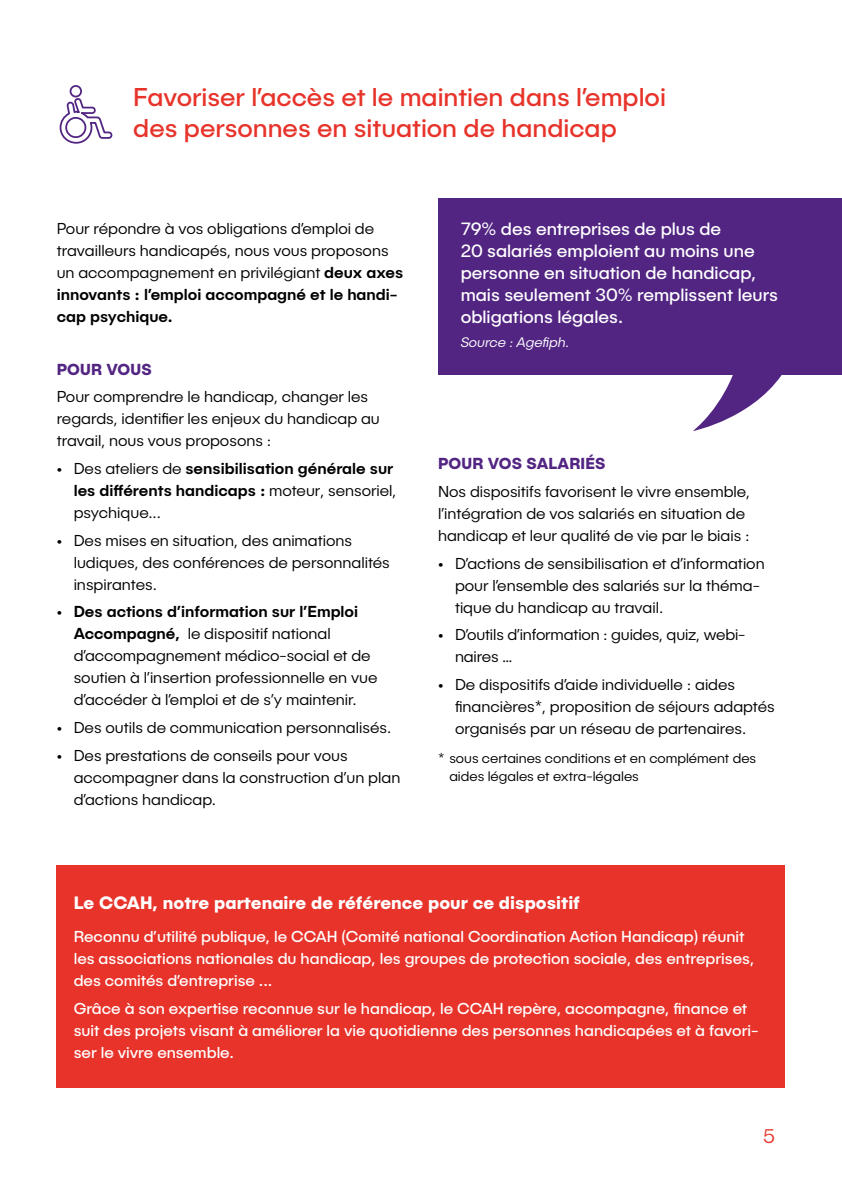
<style>
.page{position:relative;width:842px;height:1191px;background:#fff}
.page>*{position:absolute;margin:0;border:0;box-sizing:border-box;transform-origin:0 0}
.t1{font:26px/31.2px "Publica Sans";color:#e7332a}
.t2{font:300 20px "Publica Sans";color:#e7332a}
.t3{font:18px/22px "Publica Sans";color:#fff}
.t4{font:700 18px "Publica Sans";color:#fff}
.t5{font:300 16px/22px "Publica Sans";color:#000}
.t6{font:16px/22px "Publica Sans";color:#fff}
.t7{font:500 16px/22px "Publica Sans";color:#000}
.t8{font:700 16px "Publica Sans";letter-spacing:.01em;color:#522583}
.t9{font:300 14px/18px "Publica Sans";color:#000}
.t10{font:italic 300 14px "Publica Sans";color:#fff}
.s1{font-weight:500}
.s2{font-weight:300}
</style>
<div class="page">
<div style="left:57px;top:865px;width:728px;height:222px;background:#e7332a"></div>
<svg style="left:693px;top:374px;width:95px;height:57px"></svg>
<div style="left:438px;top:198px;width:404px;height:176px;background:#522583"></div>
<svg style="left:59px;top:86px;width:54px;height:58px"></svg>
<h1 class="t1" style="left:133px;top:81px;width:534px">Favoriser l’accès et le maintien dans l’emploi des personnes en situation de handicap</h1>
<p class="t5" style="left:57px;top:217px;width:348px">Pour répondre à vos obligations d’emploi de travailleurs handicapés, nous vous proposons un accompagnement en privilégiant <span class="s1">deux axes innovants : l’emploi accompagné et le handi&shy;cap psychique.</span></p>
<p class="t8" style="left:57px;top:358px;width:97px">POUR VOUS</p>
<p class="t5" style="left:57px;top:385px;width:325px">Pour comprendre le handicap, changer les regards, identifier les enjeux du handicap au travail, nous vous proposons :</p>
<p class="t7" style="left:74px;top:457px;width:324px;text-indent:-17px"><span class="s2">• Des ateliers de</span> sensibilisation générale sur les différents handicaps : <span class="s2">moteur, sensoriel, psychique...</span></p>
<p class="t5" style="left:74px;top:529px;width:318px;text-indent:-17px">• Des mises en situation, des animations ludiques, des conférences de personnalités inspirantes.</p>
<p class="t5" style="left:74px;top:600px;width:305px;text-indent:-17px">• <span class="s1">Des actions d’information sur l’Emploi Accompagné,</span> le dispositif national d’accompagnement médico-social et de soutien à l’insertion professionnelle en vue d’accéder à l’emploi et de s’y maintenir.</p>
<p class="t5" style="left:57px;top:716px;width:336px">• Des outils de communication personnalisés.</p>
<p class="t5" style="left:74px;top:744px;width:328px;text-indent:-17px">• Des prestations de conseils pour vous accompagner dans la construction d’un plan d’actions handicap.</p>
<p class="t3" style="left:461px;top:217px;width:319px">79% des entreprises de plus de<br>20 salariés emploient au moins une personne en situation de handicap, mais seulement 30% remplissent leurs obligations légales.</p>
<p class="t10" style="left:461px;top:333px;width:110px">Source : Agefiph.</p>
<p class="t8" style="left:438px;top:453px;width:169px">POUR VOS SALARIÉS</p>
<p class="t5" style="left:438px;top:480px;width:314px">Nos dispositifs favorisent le vivre ensemble, l’intégration de vos salariés en situation de handicap et leur qualité de vie par le biais :</p>
<p class="t5" style="left:455px;top:552px;width:311px;text-indent:-17px">• D’actions de sensibilisation et d’information pour l’ensemble des salariés sur la théma&shy;tique du handicap au travail.</p>
<p class="t5" style="left:455px;top:623px;width:292px;text-indent:-17px">• D’outils d’information : guides, quiz, webi&shy;naires …</p>
<p class="t5" style="left:455px;top:673px;width:321px;text-indent:-17px">• De dispositifs d’aide individuelle : aides financières*, proposition de séjours adaptés organisés par un réseau de partenaires.</p>
<p class="t9" style="left:449px;top:749px;width:308px;text-indent:-11px">* sous certaines conditions et en complément des aides légales et extra-légales</p>
<p class="t4" style="left:74px;top:890px;width:508px">Le CCAH, notre partenaire de référence pour ce dispositif</p>
<p class="t6" style="left:74px;top:925px;width:682px">Reconnu d’utilité publique, le CCAH (Comité national Coordination Action Handicap) réunit les associations nationales du handicap, les groupes de protection sociale, des entreprises, des comités d’entreprise ...</p>
<p class="t6" style="left:74px;top:997px;width:686px">Grâce à son expertise reconnue sur le handicap, le CCAH repère, accompagne, finance et suit des projets visant à améliorer la vie quotidienne des personnes handicapées et à favori&shy;ser le vivre ensemble.</p>
<p class="t2" style="left:763px;top:1123px;width:13px">5</p>
</div>
